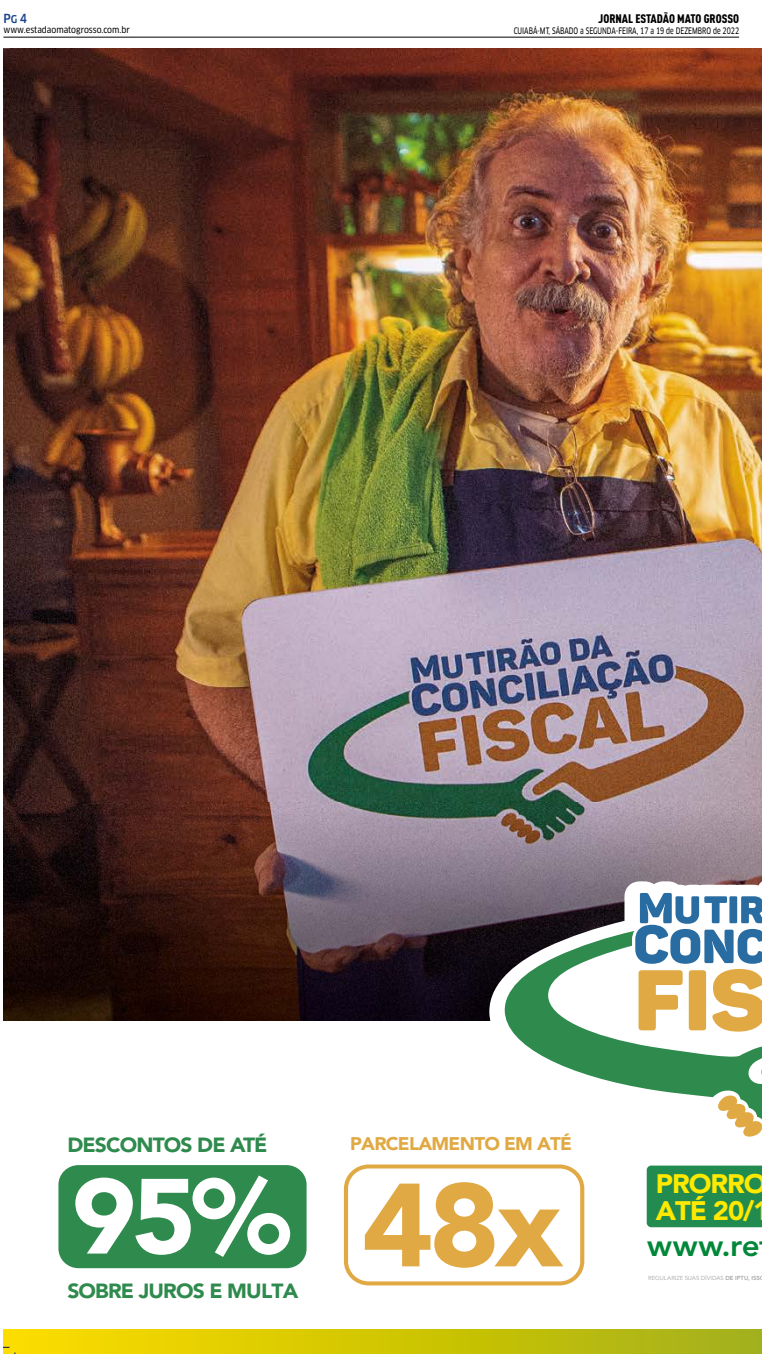
<style>
.page{position:relative;width:762px;height:1365px;background:#fff}
.page>*{position:absolute;margin:0;border:0;box-sizing:border-box;transform-origin:0 0}
.t1{font:900 105.44px "Avenir LT Std";color:#fff}
.t2{font:800 30.36px "Avenir LT Std";color:#008738}
.t3{font:900 26.6px/26.6px "Avenir LT Std";letter-spacing:-.04em;color:#ffe900}
.t4{font:900 20.39px "Avenir LT Std";letter-spacing:-.04em;color:#2e8a4d}
.t5{font:900 18.2px "Avenir LT Std";letter-spacing:-.04em;color:#e1a943}
.t6{font:12.25px "DIN Cond Black Alternate";color:#000}
.t7{font:500 condensed 12.25px "Clan OT";color:#17428b}
.t8{font:8.75px "Clan OT Narrow News";color:#000;scale:.8 1}
.t9{font:8.75px "Clan OT Narrow News";color:#000}
.t10{font:5.77px "Avenir LT Std";color:#a6a6a6}
.s1{font-size:10.5px}
.s2{font-weight:800}
</style>
<div class="page">
<hr style="left:3px;top:37px;width:736px;height:1px;background:#000">
<img style="left:3px;top:49px;width:758px;height:971px">
<svg style="left:3px;top:1329px;width:758px;height:23px;background:#d0c606"></svg>
<svg style="left:489px;top:877px;width:272px;height:144px"></svg>
<svg style="left:504px;top:930px;width:131px;height:157px"></svg>
<svg style="left:635px;top:892px;width:126px;height:245px"></svg>
<div style="left:58px;top:1164px;width:248px;height:103px;background:#2e8a4d;border-radius:20px"></div>
<svg style="left:344px;top:1164px;width:240px;height:121px"></svg>
<div style="left:646px;top:1165px;width:115px;height:62px;background:#228b4f"></div>
<svg style="left:3px;top:49px;width:13px;height:1px"></svg>
<svg style="left:3px;top:1346px;width:13px;height:7px"></svg>
<h3 class="t7" style="left:3px;top:11px;width:25px">P<span class="s1">G</span> 4</h3>
<p class="t9" style="left:3px;top:25px;width:128px">www.estadaomatogrosso.com.br</p>
<h3 class="t6" style="left:598px;top:11px;width:142px">JORNAL ESTADÃO MATO GROSSO</h3>
<p class="t8" style="left:513px;top:25px;width:283px">CUIABÁ-MT, SÁBADO a SEGUNDA-FEIRA, 17 a 19 de DEZEMBRO de 2022</p>
<h3 class="t4" style="left:67px;top:1132px;width:202px">DESCONTOS DE ATÉ</h3>
<h1 class="t1" style="left:72px;top:1152px;width:220px">95%</h1>
<h3 class="t4" style="left:67px;top:1278px;width:232px">SOBRE JUROS E MULTA</h3>
<h3 class="t5" style="left:350px;top:1132px;width:223px">PARCELAMENTO EM ATÉ</h3>
<h3 class="t3" style="left:655px;top:1170px;width:115px">PRORRO<br>ATÉ 20/1</h3>
<h2 class="t2" style="left:647px;top:1227px;width:114px">www.re</h2>
<p class="t10" style="left:648px;top:1274px;width:113px">REGULARIZE SUAS DÍVIDAS <span class="s2">DE IPTU, ISS</span></p>
</div>
